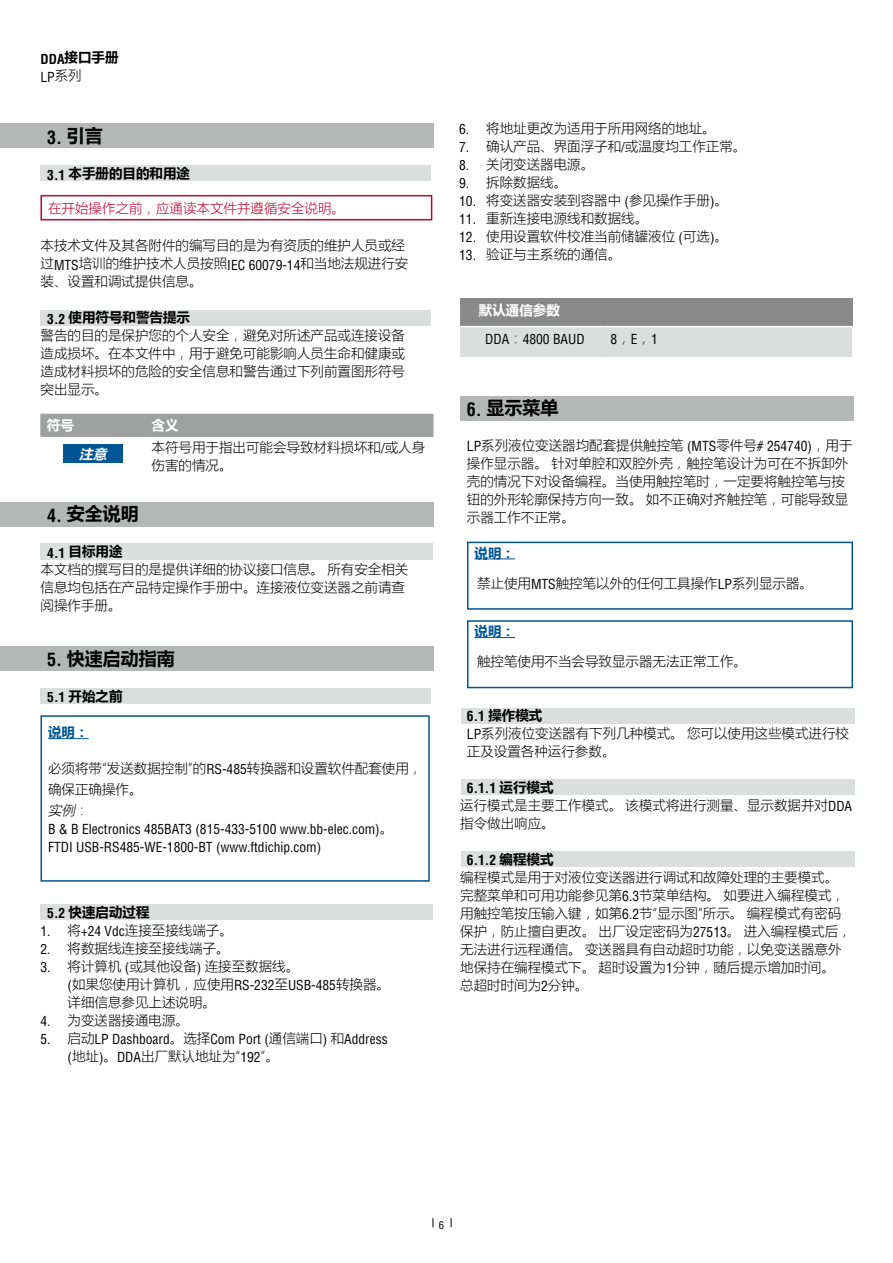
<style>
.page{position:relative;width:893px;height:1263px;background:#fff}
.page>*{position:absolute;margin:0;border:0;box-sizing:border-box;transform-origin:0 0}
.t1{font:700 18px "Microsoft Ya Hei";color:#000}
.t2{font:700 condensed 18px "Helvetica LT Std";color:#000}
.t3{font:300 13.5px/18px "Microsoft Ya Hei";color:#000}
.t4{font:condensed 13.5px/18px "Helvetica LT Std";color:#000}
.t5{font:condensed 13.5px "Helvetica LT Pro";color:#000}
.t6{font:700 13.5px "Microsoft Ya Hei";color:#000}
.t7{font:300 13.5px "Microsoft Ya Hei";color:#c10230}
.t8{font:700 condensed 13.5px "Helvetica LT Pro";color:#000}
.t9{font:700 13.5px "Microsoft Ya Hei";color:#fff}
.t10{font:700 13.5px "Microsoft Ya Hei";color:#005592}
.t11{font:italic 700 13.5px "Microsoft Ya Hei";color:#fff}
.t12{font:condensed 10.5px "Helvetica LT Std";color:#000}
.s1{font-family:"Helvetica LT Std";font-stretch:condensed}
.s2{font-family:"Microsoft Ya Hei";font-weight:300;font-stretch:normal}
.s3{font-family:"Microsoft Ya Hei";font-stretch:normal}
.s4{font-family:"Helvetica LT Std";font-weight:400;font-stretch:condensed}
.s5{font-family:"Helvetica LT Std";font-weight:700;font-stretch:condensed}
.s6{font-weight:700}
.s7{font-style:italic}
.s8{font-family:"Helvetica LT Std"}
.s9{font-family:"Helvetica LT Pro";font-weight:400;font-stretch:condensed}
.s10{font-family:"Helvetica LT Pro";font-stretch:condensed}
.s11{font-family:"Helvetica LT Pro";font-weight:700;font-stretch:condensed}
</style>
<div class="page">
<div style="left:0;top:123px;width:433px;height:25px;background:#b5b6b6"></div>
<div style="left:0;top:503px;width:433px;height:24px;background:#b5b6b6"></div>
<div style="left:0;top:646px;width:433px;height:25px;background:#b5b6b6"></div>
<div style="left:40px;top:543px;width:393px;height:17px;background:#dcdddd"></div>
<div style="left:40px;top:688px;width:391px;height:16px;background:#dcdddd"></div>
<div style="left:40px;top:904px;width:393px;height:16px;background:#dcdddd"></div>
<div style="left:40px;top:310px;width:391px;height:15px;background:#dcdddd"></div>
<div style="left:40px;top:165px;width:391px;height:16px;background:#dcdddd"></div>
<div style="left:40px;top:715px;width:390px;height:167px;border:2px solid #005592"></div>
<hr style="left:48px;top:738px;width:41px;height:1px;background:#005592">
<div style="left:40px;top:195px;width:392px;height:25px;border:2px solid #c10230"></div>
<svg style="left:40px;top:414px;width:394px;height:31px"></svg>
<hr style="left:40px;top:435px;width:106px;height:2px;background:#9fa0a0">
<hr style="left:146px;top:435px;width:287px;height:2px;background:#9fa0a0">
<div style="left:63px;top:445px;width:60px;height:18px;background:#005592"></div>
<div style="left:461px;top:779px;width:393px;height:16px;background:#dcdddd"></div>
<div style="left:461px;top:851px;width:393px;height:16px;background:#dcdddd"></div>
<div style="left:460px;top:396px;width:394px;height:25px;background:#b5b6b6"></div>
<div style="left:461px;top:708px;width:393px;height:15px;background:#dcdddd"></div>
<div style="left:467px;top:542px;width:386px;height:68px;border:2px solid #005592"></div>
<hr style="left:474px;top:559px;width:41px;height:1px;background:#005592">
<div style="left:467px;top:620px;width:386px;height:68px;border:2px solid #005592"></div>
<hr style="left:474px;top:637px;width:41px;height:1px;background:#005592">
<div style="left:460px;top:298px;width:392px;height:29px;background:#898989"></div>
<div style="left:460px;top:327px;width:392px;height:30px;background:#dcdddd"></div>
<hr style="left:459px;top:326px;width:146px;height:1px;background:#fff">
<hr style="left:605px;top:326px;width:247px;height:1px;background:#fff">
<p class="t6" style="left:40px;top:48px;width:80px"><span class="s1">DDA</span>接口手册</p>
<p class="t4" style="left:40px;top:68px;width:43px">LP<span class="s2">系列</span></p>
<h1 class="t2" style="left:47px;top:126px;width:57px">3. <span class="s3">引言</span></h1>
<p class="t6" style="left:47px;top:164px;width:144px"><span class="s1">3.1</span> 本手册的目的和用途</p>
<p class="t7" style="left:48px;top:199px;width:299px">在开始操作之前，应通读本文件并遵循安全说明。</p>
<p class="t3" style="left:40px;top:236px;width:369px">本技术文件及其各附件的编写目的是为有资质的维护人员或经过<span class="s4">MTS</span>培训的维护技术人员按照<span class="s4">IEC 60079-14</span>和当地法规进行安装、设置和调试提供信息。</p>
<p class="t3" style="left:40px;top:308px;width:366px;text-indent:7px"><span class="s5">3.2</span> <span class="s6">使用符号和警告提示<br></span>警告的目的是保护您的个人安全，避免对所述产品或连接设备造成损坏。在本文件中，用于避免可能影响人员生命和健康或造成材料损坏的危险的安全信息和警告通过下列前置图形符号突出显示。</p>
<p class="t9" style="left:47px;top:416px;width:28px">符号</p>
<p class="t9" style="left:152px;top:416px;width:28px">含义</p>
<p class="t11" style="left:79px;top:445px;width:33px">注意</p>
<p class="t3" style="left:152px;top:438px;width:275px">本符号用于指出可能会导致材料损坏和<span class="s4">/</span>或人身伤害的情况。</p>
<h1 class="t1" style="left:47px;top:501px;width:93px"><span class="s1">4.</span> 安全说明</h1>
<p class="t3" style="left:40px;top:542px;width:369px;text-indent:7px"><span class="s5">4.1</span> <span class="s6">目标用途<br></span>本文档的撰写目的是提供详细的协议接口信息。所有安全相关信息均包括在产品特定操作手册中。连接液位变送器之前请查阅操作手册。</p>
<h1 class="t1" style="left:47px;top:645px;width:129px"><span class="s1">5.</span> 快速启动指南</h1>
<p class="t6" style="left:47px;top:686px;width:77px"><span class="s1">5.1</span> 开始之前</p>
<p class="t10" style="left:48px;top:723px;width:42px">说明：</p>
<p class="t3" style="left:48px;top:758px;width:376px;line-height:21px">必须将带“发送数据控制”的<span class="s4">RS-485</span>转换器和设置软件配套使用，确保正确操作。<br><span class="s7">实例</span>：</p>
<p class="t4" style="left:48px;top:820px;width:347px">B &amp; B Electronics 485BAT3 (815-433-5100 www.bb-elec.com)<span class="s2">。<br></span>FTDI USB-RS485-WE-1800-BT (www.ftdichip.com)</p>
<p class="t6" style="left:47px;top:902px;width:104px"><span class="s1">5.2</span> 快速启动过程</p>
<p class="t3" style="left:41px;top:920px;width:194px"><span class="s4">1.</span> 将<span class="s4">+24 Vdc</span>连接至接线端子。</p>
<p class="t3" style="left:41px;top:938px;width:191px"><span class="s4">2.</span> 将数据线连接至接线端子。</p>
<p class="t3" style="left:68px;top:956px;width:324px;text-indent:-27px"><span class="s4">3.</span> 将计算机 <span class="s4">(</span>或其他设备<span class="s4">)</span> 连接至数据线。<br><span class="s4">(</span>如果您使用计算机，应使用<span class="s4">RS-232</span>至<span class="s4">USB-485</span>转换器。详细信息参见上述说明。</p>
<p class="t3" style="left:41px;top:1010px;width:150px"><span class="s4">4.</span> 为变送器接通电源。</p>
<p class="t5" style="left:41px;top:1030px;width:349px"><span class="s8">5.</span> <span class="s2">启动</span>LP Dashboard<span class="s2">。选择</span>Com Port (<span class="s2">通信端口</span>) <span class="s2">和</span>Address</p>
<p class="t3" style="left:68px;top:1046px;width:213px"><span class="s9">(</span>地址<span class="s9">)</span>。<span class="s4">DDA</span>出厂默认地址为“<span class="s4">192</span>”。</p>
<p class="t3" style="left:459px;top:119px;width:258px"><span class="s4">6.</span> 将地址更改为适用于所用网络的地址。</p>
<p class="t3" style="left:459px;top:137px;width:289px"><span class="s4">7.</span> 确认产品、界面浮子和<span class="s4">/</span>或温度均工作正常。</p>
<p class="t3" style="left:459px;top:155px;width:136px"><span class="s4">8.</span> 关闭变送器电源。</p>
<p class="t3" style="left:459px;top:173px;width:109px"><span class="s4">9.</span> 拆除数据线。</p>
<p class="t3" style="left:459px;top:191px;width:270px"><span class="s4">10.</span> 将变送器安装到容器中 <span class="s4">(</span>参见操作手册<span class="s4">)</span>。</p>
<p class="t3" style="left:459px;top:209px;width:190px"><span class="s4">11.</span> 重新连接电源线和数据线。</p>
<p class="t3" style="left:459px;top:227px;width:270px"><span class="s9">12.</span> 使用设置软件校准当前储罐液位 <span class="s9">(</span>可选<span class="s9">)</span>。</p>
<p class="t3" style="left:459px;top:245px;width:163px"><span class="s9">13.</span> 验证与主系统的通信。</p>
<p class="t9" style="left:479px;top:300px;width:82px">默认通信参数</p>
<p class="t4" style="left:485px;top:330px;width:101px">DDA<span class="s2">：</span>4800 BAUD</p>
<p class="t4" style="left:611px;top:330px;width:49px">8<span class="s2">，</span>E<span class="s2">，</span>1</p>
<h1 class="t1" style="left:467px;top:395px;width:93px"><span class="s10">6.</span> 显示菜单</h1>
<p class="t3" style="left:467px;top:436px;width:387px"><span class="s9">LP</span>系列液位变送器均配套提供触控笔 <span class="s9">(MTS</span>零件号<span class="s9"># 254740)</span>，用于操作显示器。针对单腔和双腔外壳，触控笔设计为可在不拆卸外壳的情况下对设备编程。当使用触控笔时，一定要将触控笔与按钮的外形轮廓保持方向一致。如不正确对齐触控笔，可能导致显示器工作不正常。</p>
<p class="t10" style="left:474px;top:543px;width:42px">说明：</p>
<p class="t3" style="left:477px;top:573px;width:338px">禁止使用<span class="s9">MTS</span>触控笔以外的任何工具操作<span class="s9">LP</span>系列显示器。</p>
<p class="t10" style="left:474px;top:622px;width:42px">说明：</p>
<p class="t3" style="left:477px;top:652px;width:271px">触控笔使用不当会导致显示器无法正常工作。</p>
<p class="t3" style="left:467px;top:706px;width:384px"><span class="s11">6.1</span> <span class="s6">操作模式<br></span><span class="s9">LP</span>系列液位变送器有下列几种模式。您可以使用这些模式进行校正及设置各种运行参数。</p>
<p class="t8" style="left:467px;top:779px;width:88px">6.1.1 <span class="s3">运行模式</span></p>
<p class="t3" style="left:460px;top:796px;width:393px">运行模式是主要工作模式。该模式将进行测量、显示数据并对<span class="s9">DDA</span>指令做出响应。</p>
<p class="t8" style="left:467px;top:851px;width:88px">6.1.2 <span class="s3">编程模式</span></p>
<p class="t3" style="left:460px;top:868px;width:393px">编程模式是用于对液位变送器进行调试和故障处理的主要模式。完整菜单和可用功能参见第<span class="s9">6.3</span>节菜单结构。如要进入编程模式，用触控笔按压输入键，如第<span class="s9">6.2</span>节“显示图”所示。编程模式有密码保护，防止擅自更改。出厂设定密码为<span class="s9">27513</span>。进入编程模式后，无法进行远程通信。变送器具有自动超时功能，以免变送器意外地保持在编程模式下。超时设置为<span class="s9">1</span>分钟，随后提示增加时间。总超时时间为<span class="s9">2</span>分钟。</p>
<p class="t12" style="left:439px;top:1219px;width:7px">6</p>
</div>
